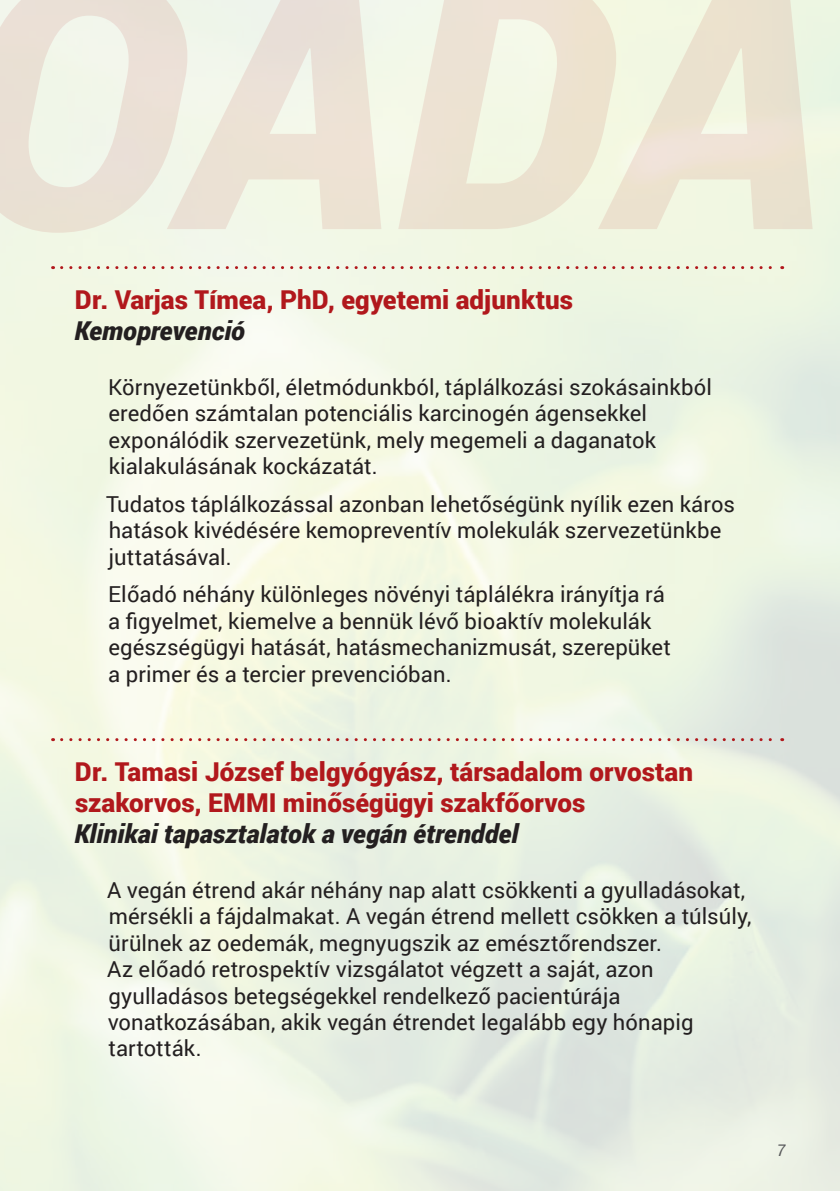
<style>
.page{position:relative;width:840px;height:1191px;background:#fff}
.page>*{position:absolute;margin:0;border:0;box-sizing:border-box;transform-origin:0 0}
.alcim{font:900 26px/31.2px "Roboto";color:#b1181c}
.tema{font:italic 900 26px "Roboto";letter-spacing:.005em;color:#231f20}
.kenyer{font:22px/26.4px "Roboto";color:#231f20}
.t1{font:italic 16px "Roboto";color:#57585a}
</style>
<div class="page">
<img style="left:0;top:548px;width:839px;height:643px">
<div style="left:0;top:0;width:839px;height:548px;background:#fff;opacity:.75"></div>
<svg style="left:0;top:0;width:839px;height:233px;background:#edeadb"></svg>
<svg style="left:62px;top:266px;width:720px;height:3px;background:#e0bfb2"></svg>
<svg style="left:62px;top:738px;width:720px;height:3px;background:#debdb2"></svg>
<p class="alcim" style="left:75px;top:283px;width:499px">Dr. Varjas Tímea, PhD, egyetemi adjunktus</p>
<p class="tema" style="left:74px;top:312px;width:172px">Kemoprevenció</p>
<p class="kenyer" style="left:108px;top:373px;width:604px">Környezetünkből, életmódunkból, táplálkozási szokásainkból eredően számtalan potenciális karcinogén ágensekkel exponálódik szervezetünk, mely megemeli a daganatok kialakulásának kockázatát.</p>
<p class="kenyer" style="left:106px;top:490px;width:630px">Tudatos táplálkozással azonban lehetőségünk nyílik ezen káros hatások kivédésére kemopreventív molekulák szervezetünkbe juttatásával.</p>
<p class="kenyer" style="left:108px;top:580px;width:564px">Előadó néhány különleges növényi táplálékra irányítja rá a figyelmet, kiemelve a bennük lévő bioaktív molekulák egészségügyi hatását, hatásmechanizmusát, szerepüket a primer és a tercier prevencióban.</p>
<p class="alcim" style="left:75px;top:755px;width:619px">Dr. Tamasi József belgyógyász, társadalom orvostan szakorvos, EMMI minőségügyi szakfőorvos</p>
<p class="tema" style="left:74px;top:815px;width:445px">Klinikai tapasztalatok a vegán étrenddel</p>
<p class="kenyer" style="left:107px;top:876px;width:645px">A vegán étrend akár néhány nap alatt csökkenti a gyulladásokat, mérsékli a fájdalmakat. A vegán étrend mellett csökken a túlsúly, ürülnek az oedemák, megnyugszik az emésztőrendszer.<br>Az előadó retrospektív vizsgálatot végzett a saját, azon gyulladásos betegségekkel rendelkező pacientúrája vonatkozásában, akik vegán étrendet legalább egy hónapig tartották.</p>
<p class="t1" style="left:776px;top:1138px;width:10px">7</p>
</div>
